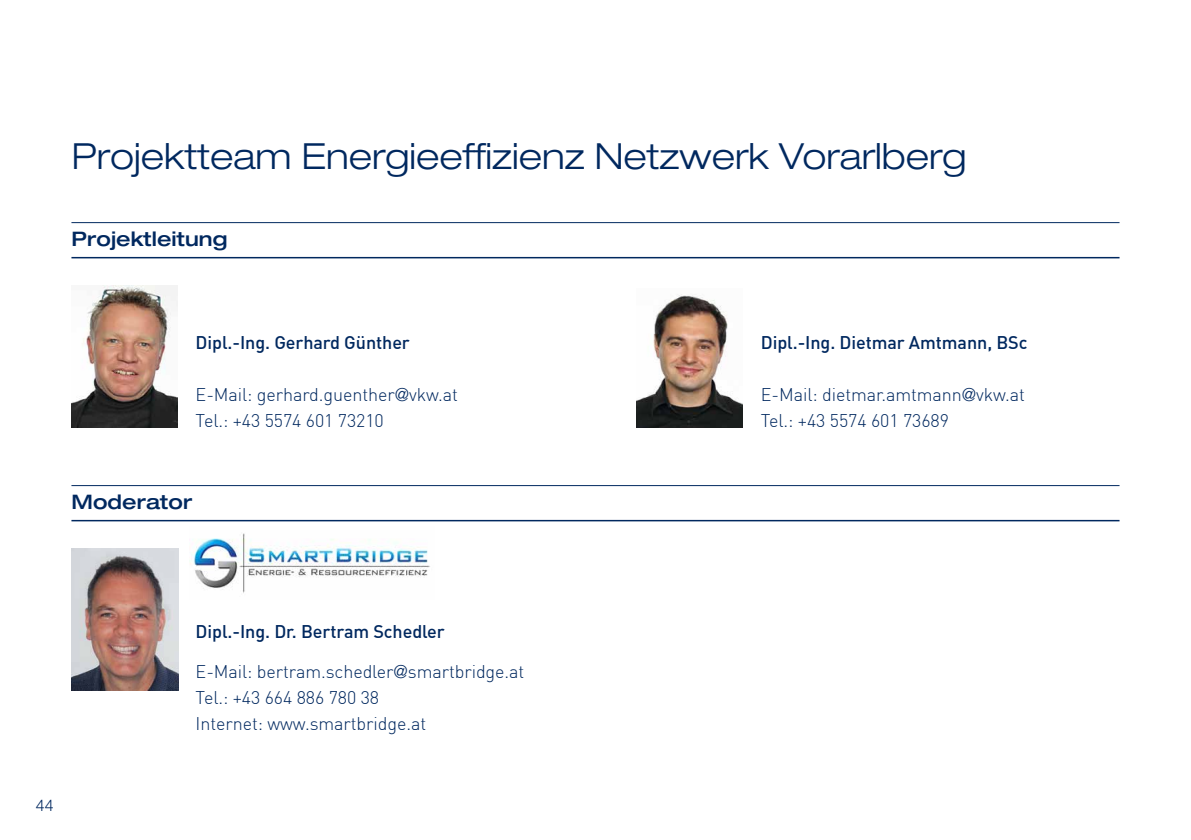
<style>
.page{position:relative;width:1191px;height:840px;background:#fff}
.page>*{position:absolute;margin:0;border:0;box-sizing:border-box;transform-origin:0 0}
.t1{font:300 expanded 36px "Helvetica Neue LT Std";color:#00285f}
.t2{font:500 expanded 20px "Helvetica Neue LT Std";letter-spacing:.005em;color:#00285f}
.t3{font:300 18px/26px "DIN";letter-spacing:-.005em;color:#00285f}
.t4{font:500 18px "DIN";letter-spacing:-.005em;color:#00285f}
.t5{font:300 16px "Helvetica Neue LT Std";color:#00285f}
.s1{font-family:"Helvetica Neue LT Std"}
</style>
<div class="page">
<hr style="left:71px;top:222px;width:1048px;height:1px;background:#00285f">
<hr style="left:71px;top:257px;width:1048px;height:1px;background:#00285f">
<img style="left:71px;top:285px;width:107px;height:142px">
<hr style="left:71px;top:485px;width:1048px;height:1px;background:#00285f">
<hr style="left:71px;top:519px;width:1048px;height:2px;background:#00285f">
<img style="left:71px;top:548px;width:108px;height:142px">
<img style="left:190px;top:533px;width:240px;height:60px">
<img style="left:636px;top:294px;width:107px;height:133px">
<h1 class="t1" style="left:71px;top:135px;width:896px">Projektteam Energieeffizienz Netzwerk Vorarlberg</h1>
<p class="t2" style="left:71px;top:226px;width:158px">Projektleitung</p>
<p class="t4" style="left:196px;top:331px;width:216px">Dipl.-Ing. Gerhard Günther</p>
<p class="t3" style="left:196px;top:381px;width:264px">E-Mail: gerhard.guenther<span class="s1">@</span>vkw.at<br>Tel.: +43 5574 601 73210</p>
<p class="t2" style="left:71px;top:488px;width:122px">Moderator</p>
<p class="t4" style="left:761px;top:331px;width:268px">Dipl.-Ing. Dietmar Amtmann, BSc</p>
<p class="t3" style="left:761px;top:381px;width:266px">E-Mail: dietmar.amtmann<span class="s1">@</span>vkw.at<br>Tel.: +43 5574 601 73689</p>
<p class="t5" style="left:36px;top:794px;width:19px">44</p>
<p class="t4" style="left:196px;top:619px;width:251px">Dipl.-Ing. Dr. Bertram Schedler</p>
<p class="t3" style="left:196px;top:658px;width:330px">E-Mail: bertram.schedler<span class="s1">@</span>smartbridge.at<br>Tel.: +43 664 886 780 38<br>Internet: www.smartbridge.at</p>
</div>
